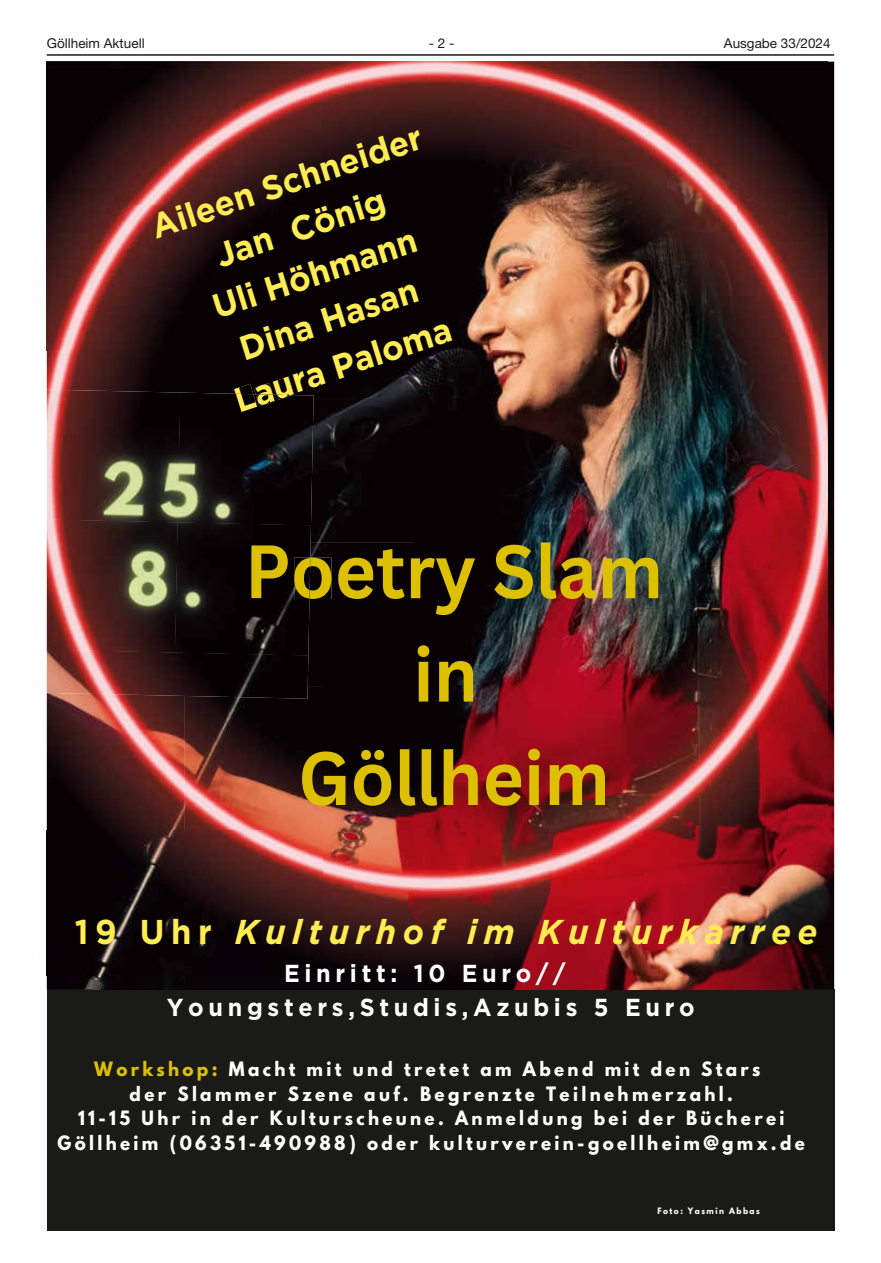
<style>
.page{position:relative;width:881px;height:1263px;background:#fff}
.page>*{position:absolute;margin:0;border:0;box-sizing:border-box;transform-origin:0 0}
.t1{font:700 73.95px/103.4px "Canva Sans";color:#dec003;text-align:center;scale:.95 1}
.t2{font:italic 700 34.35px "Gotham";letter-spacing:.2em;color:#feec53;scale:.95 1}
.t3{font:700 34.2px/47.7px "Gotham";color:#feec53;text-align:center;scale:.96 1}
.t4{font:700 24.6px/34.3px "Gotham";letter-spacing:.2em;color:#fff;text-align:center;scale:.95 1}
.t5{font:700 17.55px/24.5px "League Spartan";letter-spacing:.2em;color:#fff;text-align:center;scale:.95 1}
.t6{font:13.5px "Helvetica Neue LT";color:#1a1a18}
.t7{font:700 7.8px "League Spartan";letter-spacing:.2em;color:#fff;scale:.95 1}
.s1{font-style:normal}
.s2{color:#dec003}
</style>
<div class="page">
<hr style="left:47px;top:54px;width:786px;height:2px;background:#1a1a18">
<div style="left:47px;top:989px;width:786px;height:242px;background:#1a1a18"></div>
<img style="left:788px;top:62px;width:45px;height:927px">
<img style="left:47px;top:975px;width:45px;height:14px">
<img style="left:92px;top:975px;width:696px;height:14px">
<img style="left:47px;top:62px;width:688px;height:288px">
<img style="left:735px;top:62px;width:92px;height:913px">
<img style="left:47px;top:350px;width:459px;height:48px">
<img style="left:506px;top:350px;width:137px;height:288px">
<img style="left:643px;top:350px;width:93px;height:625px">
<img style="left:311px;top:398px;width:103px;height:144px">
<div style="left:414px;top:398px;width:92px;height:240px;background:#080204"></div>
<div style="left:308px;top:542px;width:106px;height:144px;background:#080204"></div>
<img style="left:414px;top:638px;width:138px;height:289px">
<img style="left:552px;top:638px;width:92px;height:337px">
<img style="left:47px;top:699px;width:137px;height:276px">
<img style="left:184px;top:686px;width:138px;height:289px">
<img style="left:322px;top:686px;width:92px;height:241px">
<img style="left:322px;top:927px;width:230px;height:48px">
<img style="left:234px;top:383px;width:39px;height:10px">
<img style="left:273px;top:377px;width:21px;height:16px">
<img style="left:311px;top:558px;width:20px;height:41px">
<img style="left:47px;top:390px;width:133px;height:129px">
<img style="left:177px;top:393px;width:136px;height:132px">
<img style="left:47px;top:519px;width:131px;height:130px">
<img style="left:175px;top:522px;width:136px;height:134px">
<img style="left:47px;top:649px;width:261px;height:50px">
<img style="left:236px;top:394px;width:21px;height:18px">
<img style="left:255px;top:394px;width:19px;height:12px">
<img style="left:277px;top:395px;width:15px;height:5px">
<img style="left:251px;top:545px;width:37px;height:53px">
<img style="left:294px;top:558px;width:16px;height:41px">
<p class="t6" style="left:47px;top:35px;width:99px">Göllheim Aktuell</p>
<p class="t6" style="left:429px;top:35px;width:27px">- 2 -</p>
<p class="t6" style="left:723px;top:35px;width:108px">Ausgabe 33/2024</p>
<h3 class="t3" style="left:144px;top:205px;width:297px;rotate:-19deg">Aileen Schneider<br>Jan Cönig<br>Uli Höhmann<br>Dina Hasan<br>Laura Paloma</h3>
<h1 class="t1" style="left:245px;top:521px;width:441px">Poetry Slam in<br>Göllheim</h1>
<h2 class="t2" style="left:75px;top:909px;width:782px"><span class="s1">19 Uhr</span> Kulturhof im Kulturkarree</h2>
<h3 class="t4" style="left:167px;top:956px;width:557px">Einritt: 10 Euro//<br>Youngsters,Studis,Azubis 5 Euro</h3>
<p class="t5" style="left:57px;top:1056px;width:788px"><span class="s2">Workshop:</span> Macht mit und tretet am Abend mit den Stars<br>der Slammer Szene auf. Begrenzte Teilnehmerzahl.<br>11-15 Uhr in der Kulturscheune. Anmeldung bei der Bücherei Göllheim (06351-490988) oder kulturverein-goellheim@gmx.de</p>
<p class="t7" style="left:657px;top:1204px;width:109px">Foto: Yasmin Abbas</p>
</div>
